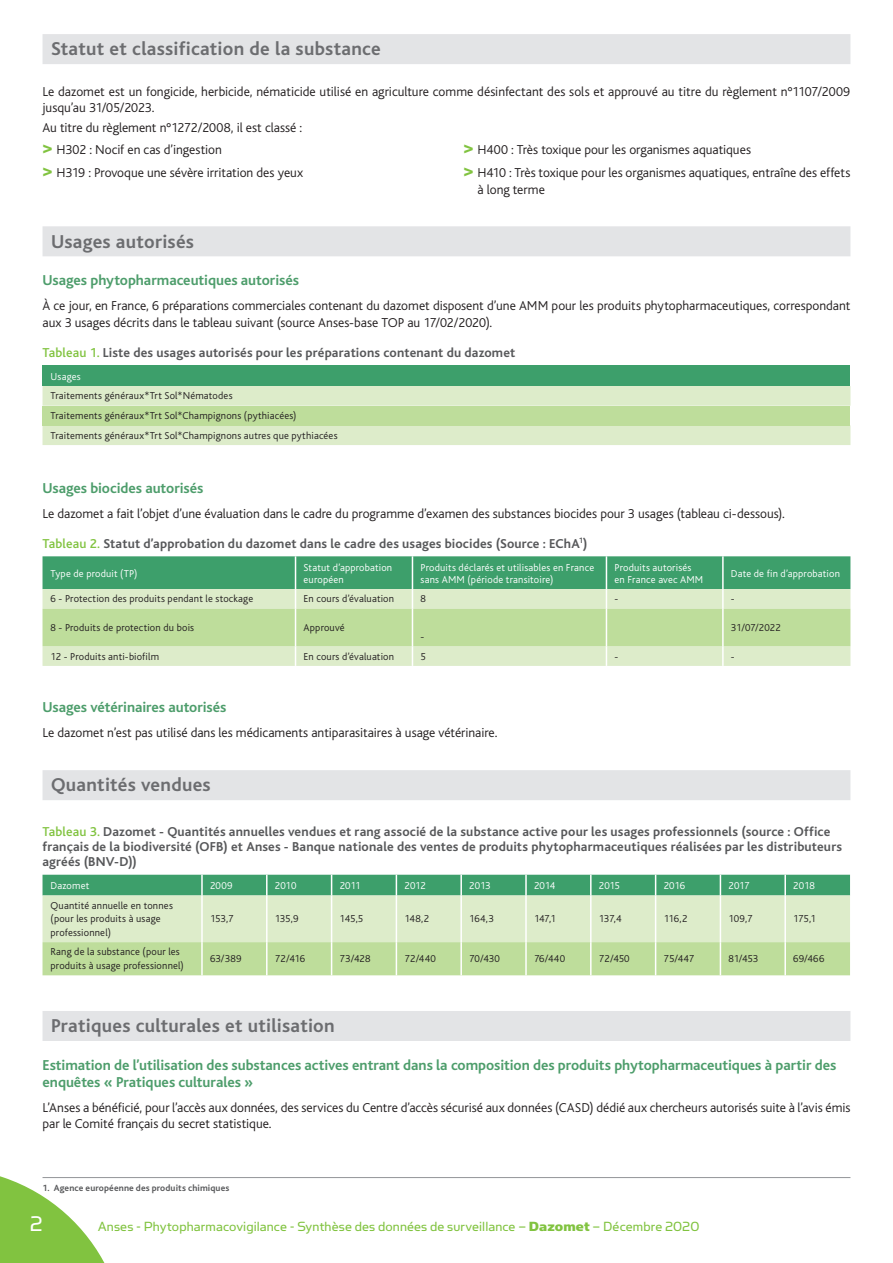
<style>
.page{position:relative;width:893px;height:1263px;background:#fff}
.page>*{position:absolute;margin:0;border:0;box-sizing:border-box;transform-origin:0 0}
.t1{font:24px "Simian Text Orangutan";color:#fff}
.t2{font:700 19.5px "Bliss";letter-spacing:.015em;color:#6c6d70}
.t3{font:700 15px/16.5px "Bliss";letter-spacing:-.005em;color:#4d9d6b}
.t4{font:15px "Simian Text Orangutan";letter-spacing:.01em;color:#81c340}
.t5{font:300 13.5px/16.5px "Bliss";color:#231f20}
.t6{font:700 13.5px/15px "Bliss";letter-spacing:.01em;color:#57585a}
.t7{font:300 10.5px/13.5px "Bliss";letter-spacing:.015em;color:#231f20}
.t8{font:300 10.5px/12px "Bliss";letter-spacing:.015em;color:#fff}
.t9{font:700 9.3px "Bliss";letter-spacing:.015em;color:#57585a}
.s1{font-weight:800;font-size:19.5px;color:#81c340}
.s2{font-weight:500;color:#81c340}
.s3{font-family:"Simian Text Chimpanzee"}
</style>
<div class="page">
<svg style="left:0;top:1040px;width:105px;height:223px"></svg>
<div style="left:43px;top:34px;width:807px;height:30px;background:#e3e4e6"></div>
<hr style="left:43px;top:1177px;width:807px;height:1px;background:#939598">
<div style="left:43px;top:226px;width:807px;height:30px;background:#e3e4e6"></div>
<div style="left:43px;top:365px;width:807px;height:21px;background:#3d9f6b"></div>
<div style="left:43px;top:386px;width:807px;height:59px;background:#ddecca"></div>
<div style="left:43px;top:406px;width:807px;height:19px;background:#bedd9b"></div>
<svg style="left:43px;top:556px;width:807px;height:110px;background:#a3d09e"></svg>
<hr style="left:722px;top:646px;width:2px;height:20px;background:#fff">
<div style="left:43px;top:770px;width:807px;height:30px;background:#e3e4e6"></div>
<svg style="left:43px;top:875px;width:807px;height:100px;background:#b2d7a7"></svg>
<hr style="left:784px;top:875px;width:2px;height:20px;background:#fff">
<hr style="left:201px;top:895px;width:2px;height:47px;background:#fff">
<hr style="left:266px;top:895px;width:2px;height:47px;background:#fff">
<hr style="left:331px;top:895px;width:1px;height:47px;background:#fff">
<hr style="left:396px;top:895px;width:1px;height:47px;background:#fff">
<hr style="left:460px;top:895px;width:2px;height:47px;background:#fff">
<hr style="left:525px;top:895px;width:2px;height:47px;background:#fff">
<hr style="left:590px;top:895px;width:2px;height:47px;background:#fff">
<hr style="left:655px;top:895px;width:1px;height:47px;background:#fff">
<hr style="left:720px;top:895px;width:1px;height:47px;background:#fff">
<hr style="left:784px;top:895px;width:2px;height:47px;background:#fff">
<hr style="left:201px;top:942px;width:2px;height:33px;background:#fff">
<hr style="left:266px;top:942px;width:2px;height:33px;background:#fff">
<hr style="left:331px;top:942px;width:1px;height:33px;background:#fff">
<hr style="left:396px;top:942px;width:1px;height:33px;background:#fff">
<hr style="left:460px;top:942px;width:2px;height:33px;background:#fff">
<hr style="left:525px;top:942px;width:2px;height:33px;background:#fff">
<hr style="left:590px;top:942px;width:2px;height:33px;background:#fff">
<hr style="left:655px;top:942px;width:1px;height:33px;background:#fff">
<hr style="left:720px;top:942px;width:1px;height:33px;background:#fff">
<hr style="left:784px;top:942px;width:2px;height:33px;background:#fff">
<div style="left:43px;top:1011px;width:807px;height:30px;background:#e3e4e6"></div>
<h2 class="t2" style="left:51px;top:39px;width:331px">Statut et classification de la substance</h2>
<p class="t5" style="left:43px;top:83px;width:809px">Le dazomet est un fongicide, herbicide, nématicide utilisé en agriculture comme désinfectant des sols et approuvé au titre du règlement n°1107/2009 jusqu’au 31/05/2023.</p>
<p class="t5" style="left:43px;top:116px;width:262px;line-height:23px">Au titre du règlement n°1272/2008, il est classé : <span class="s1">&gt;</span> H302 : Nocif en cas d’ingestion<br><span class="s1">&gt;</span> H319 : Provoque une sévère irritation des yeux</p>
<p class="t5" style="left:463px;top:139px;width:388px;line-height:23px"><span class="s1">&gt;</span> H400 : Très toxique pour les organismes aquatiques<br><span class="s1">&gt;</span> H410 : Très toxique pour les organismes aquatiques, entraîne des effets</p>
<p class="t5" style="left:477px;top:181px;width:69px">à long terme</p>
<h2 class="t2" style="left:51px;top:231px;width:145px">Usages autorisés</h2>
<p class="t3" style="left:43px;top:272px;width:258px">Usages phytopharmaceutiques autorisés</p>
<p class="t5" style="left:43px;top:298px;width:809px">À ce jour, en France, 6 préparations commerciales contenant du dazomet disposent d’une AMM pour les produits phytopharmaceutiques, correspondant aux 3 usages décrits dans le tableau suivant (source Anses-base TOP au 17/02/2020).</p>
<p class="t6" style="left:43px;top:345px;width:474px"><span class="s2">Tableau 1.</span> Liste des usages autorisés pour les préparations contenant du dazomet</p>
<p class="t8" style="left:51px;top:370px;width:32px">Usages</p>
<p class="t7" style="left:51px;top:386px;width:289px;line-height:19.6px">Traitements généraux*Trt Sol*Nématodes<br>Traitements généraux*Trt Sol*Champignons (pythiacées)<br>Traitements généraux*Trt Sol*Champignons autres que pythiacées</p>
<p class="t3" style="left:43px;top:480px;width:162px">Usages biocides autorisés</p>
<p class="t5" style="left:43px;top:505px;width:744px">Le dazomet a fait l’objet d’une évaluation dans le cadre du programme d’examen des substances biocides pour 3 usages (tableau ci-dessous).</p>
<p class="t6" style="left:43px;top:536px;width:546px"><span class="s2">Tableau 2.</span> Statut d’approbation du dazomet dans le cadre des usages biocides (Source : EChA<sup>1</sup>)</p>
<p class="t8" style="left:51px;top:567px;width:88px">Type de produit (TP)</p>
<p class="t8" style="left:304px;top:561px;width:90px">Statut d’approbation européen</p>
<p class="t8" style="left:421px;top:561px;width:175px">Produits déclarés et utilisables en France sans AMM (période transitoire)</p>
<p class="t8" style="left:615px;top:561px;width:90px">Produits autorisés en France avec AMM</p>
<p class="t8" style="left:731px;top:567px;width:111px">Date de fin d’approbation</p>
<p class="t7" style="left:51px;top:592px;width:204px">6 - Protection des produits pendant le stockage</p>
<p class="t7" style="left:304px;top:592px;width:92px">En cours d’évaluation</p>
<p class="t7" style="left:421px;top:592px;width:7px">8</p>
<p class="t7" style="left:615px;top:592px;width:5px">-</p>
<p class="t7" style="left:731px;top:592px;width:5px">-</p>
<p class="t7" style="left:51px;top:621px;width:145px">8 - Produits de protection du bois</p>
<p class="t7" style="left:304px;top:621px;width:43px">Approuvé</p>
<p class="t7" style="left:421px;top:630px;width:5px">-</p>
<p class="t7" style="left:731px;top:621px;width:51px">31/07/2022</p>
<p class="t7" style="left:51px;top:649px;width:110px">12 - Produits anti-biofilm</p>
<p class="t7" style="left:304px;top:649px;width:92px">En cours d’évaluation</p>
<p class="t7" style="left:421px;top:649px;width:7px">5</p>
<p class="t7" style="left:614px;top:649px;width:5px">-</p>
<p class="t7" style="left:731px;top:649px;width:5px">-</p>
<p class="t3" style="left:43px;top:699px;width:185px">Usages vétérinaires autorisés</p>
<p class="t5" style="left:43px;top:724px;width:456px">Le dazomet n’est pas utilisé dans les médicaments antiparasitaires à usage vétérinaire.</p>
<h2 class="t2" style="left:51px;top:775px;width:161px">Quantités vendues</h2>
<p class="t6" style="left:43px;top:824px;width:801px"><span class="s2">Tableau 3.</span> Dazomet - Quantités annuelles vendues et rang associé de la substance active pour les usages professionnels (source : Office français de la biodiversité (OFB) et Anses - Banque nationale des ventes de produits phytopharmaceutiques réalisées par les distributeurs agréés (BNV-D))</p>
<p class="t8" style="left:51px;top:880px;width:40px">Dazomet</p>
<p class="t8" style="left:210px;top:880px;width:24px">2009</p>
<p class="t8" style="left:275px;top:880px;width:23px">2010</p>
<p class="t8" style="left:340px;top:880px;width:22px">2011</p>
<p class="t8" style="left:404px;top:880px;width:23px">2012</p>
<p class="t8" style="left:469px;top:880px;width:23px">2013</p>
<p class="t8" style="left:534px;top:880px;width:23px">2014</p>
<p class="t8" style="left:599px;top:880px;width:23px">2015</p>
<p class="t8" style="left:664px;top:880px;width:23px">2016</p>
<p class="t8" style="left:728px;top:880px;width:23px">2017</p>
<p class="t8" style="left:793px;top:880px;width:23px">2018</p>
<p class="t7" style="left:51px;top:899px;width:124px">Quantité annuelle en tonnes (pour les produits à usage professionnel)</p>
<p class="t7" style="left:210px;top:912px;width:25px">153,7</p>
<p class="t7" style="left:275px;top:912px;width:25px">135,9</p>
<p class="t7" style="left:340px;top:912px;width:25px">145,5</p>
<p class="t7" style="left:404px;top:912px;width:26px">148,2</p>
<p class="t7" style="left:469px;top:912px;width:26px">164,3</p>
<p class="t7" style="left:534px;top:912px;width:23px">147,1</p>
<p class="t7" style="left:599px;top:912px;width:24px">137,4</p>
<p class="t7" style="left:664px;top:912px;width:25px">116,2</p>
<p class="t7" style="left:728px;top:912px;width:26px">109,7</p>
<p class="t7" style="left:793px;top:912px;width:24px">175,1</p>
<p class="t7" style="left:51px;top:945px;width:135px">Rang de la substance (pour les produits à usage professionnel)</p>
<p class="t7" style="left:210px;top:952px;width:33px">63/389</p>
<p class="t7" style="left:275px;top:952px;width:32px">72/416</p>
<p class="t7" style="left:340px;top:952px;width:32px">73/428</p>
<p class="t7" style="left:404px;top:952px;width:33px">72/440</p>
<p class="t7" style="left:469px;top:952px;width:32px">70/430</p>
<p class="t7" style="left:534px;top:952px;width:33px">76/440</p>
<p class="t7" style="left:599px;top:952px;width:32px">72/450</p>
<p class="t7" style="left:664px;top:952px;width:32px">75/447</p>
<p class="t7" style="left:728px;top:952px;width:31px">81/453</p>
<p class="t7" style="left:793px;top:952px;width:33px">69/466</p>
<h2 class="t2" style="left:51px;top:1016px;width:285px">Pratiques culturales et utilisation</h2>
<p class="t3" style="left:43px;top:1057px;width:795px">Estimation de l’utilisation des substances actives entrant dans la composition des produits phytopharmaceutiques à partir des enquêtes « Pratiques culturales »</p>
<p class="t5" style="left:43px;top:1099px;width:809px">L’Anses a bénéficié, pour l’accès aux données, des services du Centre d’accès sécurisé aux données (CASD) dédié aux chercheurs autorisés suite à l’avis émis par le Comité français du secret statistique.</p>
<p class="t9" style="left:43px;top:1183px;width:188px">1. Agence européenne des produits chimiques</p>
<h1 class="t1" style="left:30px;top:1210px;width:14px">2</h1>
<p class="t4" style="left:98px;top:1218px;width:603px">Anses - Phytopharmacovigilance - Synthèse des données de surveillance – <span class="s3">Dazomet</span> – Décembre 2020</p>
</div>
